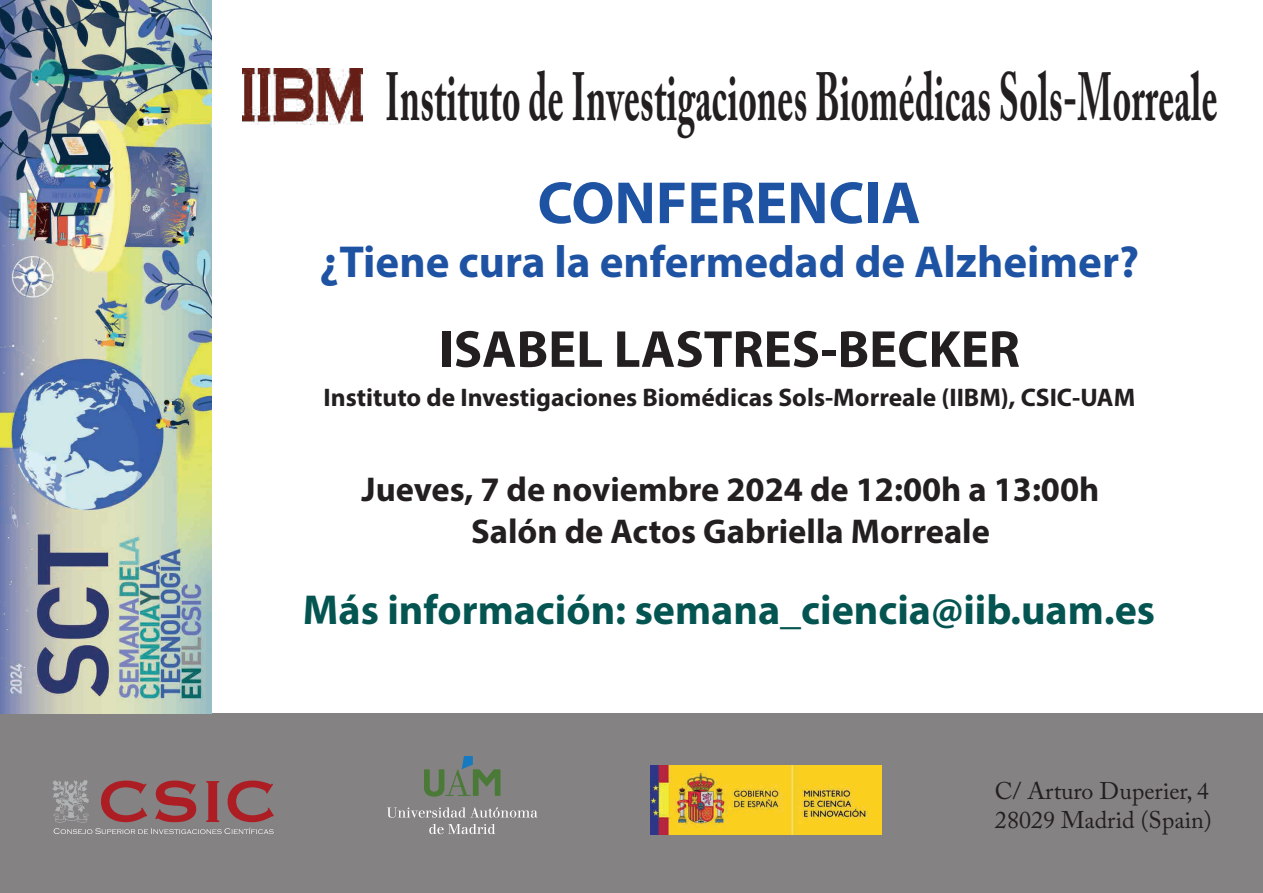
<style>
.page{position:relative;width:1263px;height:893px;background:#fff}
.page>*{position:absolute;margin:0;border:0;box-sizing:border-box;transform-origin:0 0}
.t1{font:700 67.5px "Adobe Caslon Pro";letter-spacing:.015em;color:#231f20;scale:.52 1}
.t2{font:700 60px "Myriad Pro";color:#1e53a4}
.t3{font:700 52.5px "Myriad Pro";color:#231f20}
.t4{font:700 45px "Myriad Pro";color:#1e53a4}
.t5{font:700 42px "Myriad Pro";color:#045552}
.t6{font:700 34.5px/41.4px "Myriad Pro";color:#231f20;text-align:center}
.t7{font:700 25.5px "Myriad Pro";color:#231f20}
.t8{font:24px/28.8px "Adobe Caslon Pro";color:#231f20}
</style>
<div class="page">
<div style="left:0;top:713px;width:1263px;height:180px;background:#858284"></div>
<svg style="left:52px;top:780px;width:222px;height:54px"></svg>
<svg style="left:387px;top:807px;width:150px;height:11px"></svg>
<svg style="left:429px;top:824px;width:66px;height:10px"></svg>
<svg style="left:424px;top:756px;width:76px;height:41px"></svg>
<img style="left:242px;top:68px;width:120px;height:57px">
<img style="left:651px;top:766px;width:231px;height:68px">
<img style="left:0;top:0;width:211px;height:713px">
<h1 class="t1" style="left:385px;top:57px;width:1602px">Instituto de Investigaciones Biomédicas Sols-Morreale</h1>
<h2 class="t2" style="left:537px;top:164px;width:385px">CONFERENCIA</h2>
<h3 class="t4" style="left:320px;top:232px;width:821px">¿Tiene cura la enfermedad de Alzheimer?</h3>
<h3 class="t3" style="left:439px;top:315px;width:583px">ISABEL LASTRES-BECKER</h3>
<p class="t7" style="left:323px;top:381px;width:813px">Instituto de Investigaciones Biomédicas Sols-Morreale (IIBM), CSIC-UAM</p>
<p class="t6" style="left:362px;top:468px;width:739px">Jueves, 7 de noviembre 2024 de 12:00h a 13:00h<br>Salón de Actos Gabriella Morreale</p>
<p class="t5" style="left:303px;top:582px;width:854px">Más información: semana_ciencia@iib.uam.es</p>
<p class="t8" style="left:995px;top:776px;width:218px">C/ Arturo Duperier, 4<br>28029 Madrid (Spain)</p>
</div>
